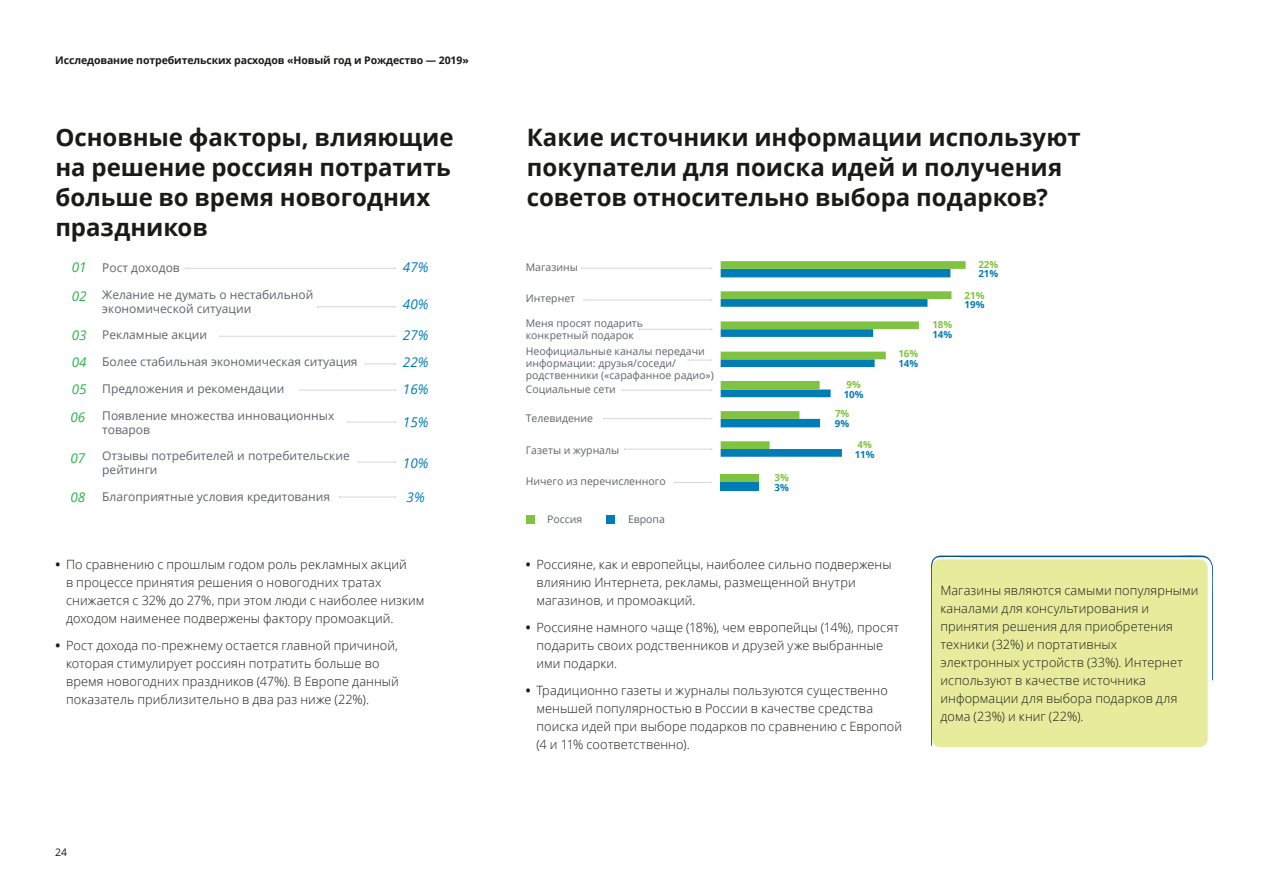
<style>
.page{position:relative;width:1263px;height:893px;background:#fff}
.page>*{position:absolute;margin:0;border:0;box-sizing:border-box;transform-origin:0 0}
.t1{font:700 24px/30px "Open Sans";color:#1a1a18}
.t2{font:italic 13.5px "Open Sans";color:#007db6}
.t3{font:italic 13.5px "Open Sans";color:#2cb34a}
.t4{font:300 12.75px/18px "Open Sans";letter-spacing:.005em;color:#1a1a18}
.t5{font:12px/14px "Open Sans";color:#5f636a}
.t6{font:10.5px/12px "Open Sans";color:#5f636a}
.t7{font:700 10.5px "Open Sans";letter-spacing:-.01em;color:#1a1a18}
.t8{font:10.5px "Open Sans";color:#1a1a18}
.t9{font:700 9.75px "Open Sans";color:#007db6}
.t10{font:700 9.75px "Open Sans";color:#80c342}
.s1{font-weight:700}
</style>
<div class="page">
<hr style="left:581px;top:268px;width:130px;height:1px;background:#d8d8d8">
<hr style="left:604px;top:418px;width:107px;height:1px;background:#d8d8d8">
<hr style="left:300px;top:390px;width:95px;height:1px;background:#d8d8d8">
<hr style="left:365px;top:364px;width:30px;height:1px;background:#d8d8d8">
<hr style="left:348px;top:422px;width:47px;height:1px;background:#d8d8d8">
<hr style="left:358px;top:462px;width:37px;height:1px;background:#d8d8d8">
<hr style="left:339px;top:497px;width:56px;height:1px;background:#d8d8d8">
<hr style="left:220px;top:336px;width:175px;height:1px;background:#d8d8d8">
<hr style="left:317px;top:306px;width:78px;height:1px;background:#d8d8d8">
<hr style="left:186px;top:268px;width:209px;height:1px;background:#d8d8d8">
<hr style="left:624px;top:449px;width:87px;height:1px;background:#d8d8d8">
<hr style="left:674px;top:482px;width:37px;height:1px;background:#d8d8d8">
<hr style="left:622px;top:390px;width:89px;height:1px;background:#d8d8d8">
<svg style="left:688px;top:359px;width:24px;height:2px"></svg>
<hr style="left:584px;top:300px;width:127px;height:1px;background:#d8d8d8">
<hr style="left:639px;top:329px;width:72px;height:1px;background:#d8d8d8">
<svg style="left:721px;top:449px;width:121px;height:8px"></svg>
<svg style="left:721px;top:261px;width:245px;height:188px"></svg>
<div style="left:526px;top:515px;width:8px;height:8px;background:#80c342"></div>
<div style="left:607px;top:515px;width:8px;height:8px;background:#007db6"></div>
<div style="left:721px;top:474px;width:38px;height:8px;background:#80c342"></div>
<div style="left:721px;top:482px;width:38px;height:9px;background:#007db6"></div>
<div style="left:931px;top:555px;width:282px;height:192px;background:#e7ec9c"></div>
<p class="t7" style="left:55px;top:52px;width:415px">Исследование потребительских расходов «Новый год и Рождество — 2019»</p>
<h1 class="t1" style="left:55px;top:121px;width:400px">Основные факторы, влияющие на решение россиян потратить больше во время новогодних праздников</h1>
<p class="t3" style="left:72px;top:258px;width:16px">01</p>
<p class="t2" style="left:403px;top:258px;width:27px">47%</p>
<p class="t3" style="left:72px;top:287px;width:16px">02</p>
<p class="t2" style="left:403px;top:295px;width:27px">40%</p>
<p class="t3" style="left:72px;top:326px;width:16px">03</p>
<p class="t2" style="left:403px;top:326px;width:27px">27%</p>
<p class="t5" style="left:102px;top:260px;width:79px">Рост доходов</p>
<p class="t5" style="left:102px;top:287px;width:213px">Желание не думать о нестабильной экономической ситуации</p>
<p class="t5" style="left:102px;top:328px;width:106px">Рекламные акции</p>
<p class="t5" style="left:102px;top:354px;width:257px">Более стабильная экономическая ситуация</p>
<p class="t5" style="left:102px;top:381px;width:184px">Предложения и рекомендации</p>
<p class="t5" style="left:102px;top:408px;width:233px">Появление множества инновационных товаров</p>
<p class="t5" style="left:102px;top:449px;width:249px">Отзывы потребителей и потребительские рейтинги</p>
<p class="t5" style="left:102px;top:489px;width:229px">Благоприятные условия кредитования</p>
<p class="t3" style="left:72px;top:352px;width:16px">04</p>
<p class="t2" style="left:403px;top:353px;width:27px">22%</p>
<p class="t3" style="left:72px;top:380px;width:16px">05</p>
<p class="t2" style="left:403px;top:380px;width:27px">16%</p>
<p class="t3" style="left:71px;top:407px;width:16px">06</p>
<p class="t2" style="left:403px;top:412px;width:27px">15%</p>
<p class="t3" style="left:71px;top:449px;width:16px">07</p>
<p class="t2" style="left:403px;top:454px;width:27px">10%</p>
<p class="t3" style="left:71px;top:488px;width:16px">08</p>
<p class="t2" style="left:407px;top:488px;width:20px">3%</p>
<p class="t4" style="left:66px;top:555px;width:360px;text-indent:-11px"><span class="s1">•</span> По сравнению с прошлым годом роль рекламных акций<br>в процессе принятия решения о новогодних тратах снижается с 32% до 27%, при этом люди с наиболее низким доходом наименее подвержены фактору промоакций.</p>
<p class="t4" style="left:66px;top:636px;width:334px;text-indent:-11px"><span class="s1">•</span> Рост дохода по-прежнему остается главной причиной, которая стимулирует россиян потратить больше во время новогодних праздников (47%). В Европе данный показатель приблизительно в два раз ниже (22%).</p>
<p class="t8" style="left:55px;top:845px;width:13px">24</p>
<h1 class="t1" style="left:527px;top:121px;width:555px">Какие источники информации используют покупатели для поиска идей и получения советов относительно выбора подарков?</h1>
<p class="t6" style="left:526px;top:261px;width:54px">Магазины</p>
<p class="t6" style="left:526px;top:292px;width:51px">Интернет</p>
<p class="t6" style="left:526px;top:316px;width:119px">Меня просят подарить конкретный подарок</p>
<p class="t6" style="left:526px;top:345px;width:190px">Неофициальные каналы передачи информации: друзья/соседи/ родственники («сарафанное радио»)</p>
<p class="t6" style="left:526px;top:383px;width:92px">Социальные сети</p>
<p class="t6" style="left:526px;top:412px;width:69px">Телевидение</p>
<p class="t6" style="left:526px;top:443px;width:95px">Газеты и журналы</p>
<p class="t6" style="left:526px;top:475px;width:141px">Ничего из перечисленного</p>
<p class="t6" style="left:547px;top:513px;width:37px">Россия</p>
<p class="t6" style="left:628px;top:513px;width:38px">Европа</p>
<p class="t10" style="left:774px;top:471px;width:16px">3%</p>
<p class="t9" style="left:774px;top:481px;width:16px">3%</p>
<p class="t10" style="left:846px;top:377px;width:16px">9%</p>
<p class="t10" style="left:835px;top:407px;width:16px">7%</p>
<p class="t10" style="left:857px;top:438px;width:16px">4%</p>
<p class="t9" style="left:844px;top:388px;width:21px">10%</p>
<p class="t9" style="left:835px;top:417px;width:16px">9%</p>
<p class="t9" style="left:855px;top:447px;width:21px">11%</p>
<p class="t10" style="left:898px;top:346px;width:21px">16%</p>
<p class="t9" style="left:898px;top:357px;width:21px">14%</p>
<p class="t4" style="left:536px;top:555px;width:357px;text-indent:-11px"><span class="s1">•</span> Россияне, как и европейцы, наиболее сильно подвержены влиянию Интернета, рекламы, размещенной внутри магазинов, и промоакций.</p>
<p class="t4" style="left:536px;top:618px;width:364px;text-indent:-11px"><span class="s1">•</span> Россияне намного чаще (18%), чем европейцы (14%), просят подарить своих родственников и друзей уже выбранные ими подарки.</p>
<p class="t4" style="left:536px;top:681px;width:367px;text-indent:-11px"><span class="s1">•</span> Традиционно газеты и журналы пользуются существенно меньшей популярностью в России в качестве средства поиска идей при выборе подарков по сравнению с Европой (4 и 11% соответственно).</p>
<p class="t10" style="left:932px;top:317px;width:21px">18%</p>
<p class="t9" style="left:932px;top:328px;width:21px">14%</p>
<p class="t10" style="left:978px;top:258px;width:21px">22%</p>
<p class="t10" style="left:964px;top:288px;width:21px">21%</p>
<p class="t9" style="left:978px;top:267px;width:21px">21%</p>
<p class="t9" style="left:964px;top:298px;width:21px">19%</p>
<p class="t4" style="left:940px;top:581px;width:259px">Магазины являются самыми популярными каналами для консультирования и принятия решения для приобретения техники (32%) и портативных электронных устройств (33%). Интернет используют в качестве источника информации для выбора подарков для дома (23%) и книг (22%).</p>
</div>
